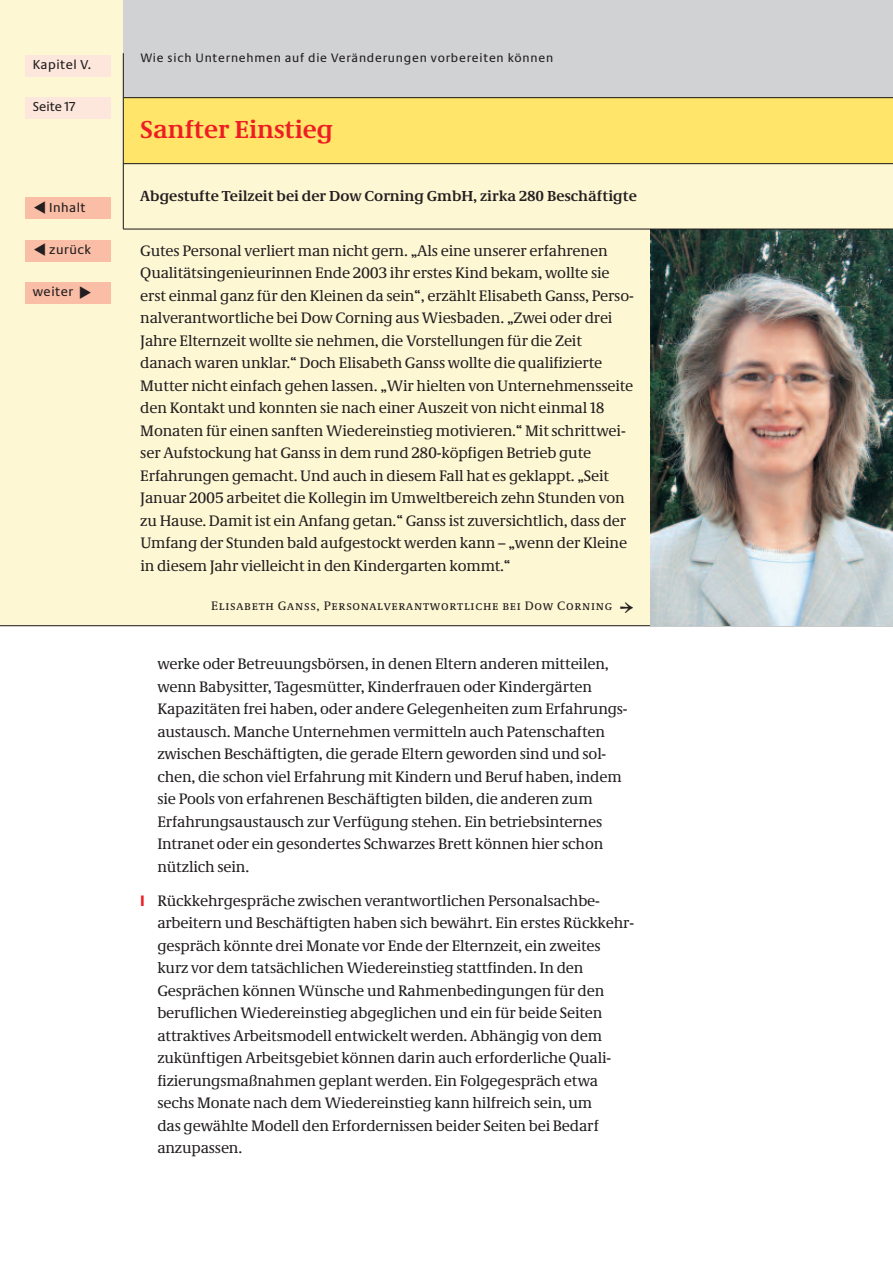
<style>
.page{position:relative;width:893px;height:1263px;background:#fff}
.page>*{position:absolute;margin:0;border:0;box-sizing:border-box;transform-origin:0 0}
.t1{font:700 25.5px "Neue Demos";color:#ee1d23}
.t2{font:15.75px/22.5px "Neue Demos";letter-spacing:-.01em;color:#231f20}
.t3{font:700 15px "Neue Demos";color:#231f20}
.t4{font:13.5px "Neue Praxis";letter-spacing:.035em;color:#231f20}
.t5{font:12.75px "Neue Praxis";letter-spacing:.06em;color:#231f20}
.t6{font:12.75px "Neue Demos SC Os F";letter-spacing:.06em;color:#231f20}
.s1{font-family:"Neue Praxis";font-weight:700;color:#ee1d23}
</style>
<div class="page">
<div style="left:0;top:0;width:893px;height:626px;background:#fef7d4"></div>
<div style="left:123px;top:0;width:770px;height:98px;background:#d1d2d4"></div>
<div style="left:124px;top:98px;width:769px;height:66px;background:#ffe569"></div>
<hr style="left:123px;top:163px;width:770px;height:1px;background:#231f20">
<div style="left:26px;top:240px;width:85px;height:21px;background:#fabda6"></div>
<div style="left:26px;top:198px;width:85px;height:21px;background:#fabda6"></div>
<div style="left:26px;top:282px;width:85px;height:21px;background:#fabda6"></div>
<div style="left:26px;top:97px;width:85px;height:22px;background:#fde7dc"></div>
<div style="left:26px;top:55px;width:85px;height:22px;background:#fde7dc"></div>
<hr style="left:124px;top:97px;width:769px;height:1px;background:#231f20">
<hr style="left:0;top:625px;width:893px;height:1px;background:#231f20">
<hr style="left:123px;top:53px;width:1px;height:176px;background:#231f20">
<img style="left:651px;top:230px;width:242px;height:395px">
<hr style="left:123px;top:228px;width:770px;height:2px;background:#231f20">
<p class="t4" style="left:33px;top:60px;width:60px">Kapitel V.</p>
<p class="t4" style="left:33px;top:102px;width:44px">Seite 17</p>
<p class="t5" style="left:141px;top:53px;width:414px">Wie sich Unternehmen auf die Veränderungen vorbereiten können</p>
<p class="t1" style="left:140px;top:120px;width:194px">Sanfter Einstieg</p>
<p class="t3" style="left:140px;top:190px;width:498px">Abgestufte Teilzeit bei der Dow Corning GmbH, zirka 280 Beschäftigte</p>
<p class="t4" style="left:49px;top:203px;width:38px">Inhalt</p>
<p class="t4" style="left:49px;top:245px;width:43px">zurück</p>
<p class="t2" style="left:140px;top:241px;width:471px">Gutes Personal verliert man nicht gern. „Als eine unserer erfahrenen<br>Qualitätsingenieurinnen Ende 2003 ihr erstes Kind bekam, wollte sie</p>
<p class="t4" style="left:33px;top:287px;width:42px">weiter</p>
<p class="t2" style="left:140px;top:286px;width:495px">erst einmal ganz für den Kleinen da sein“, erzählt Elisabeth Ganss, Perso&shy;nalverantwortliche bei Dow Corning aus Wiesbaden. „Zwei oder drei Jahre Elternzeit wollte sie nehmen, die Vorstellungen für die Zeit danach waren unklar.“ Doch Elisabeth Ganss wollte die qualifizierte Mutter nicht einfach gehen lassen. „Wir hielten von Unternehmensseite den Kontakt und konnten sie nach einer Auszeit von nicht einmal 18<br>Monaten für einen sanften Wiedereinstieg motivieren.“ Mit schrittwei&shy;ser Aufstockung hat Ganss in dem rund 280-köpfigen Betrieb gute Erfahrungen gemacht. Und auch in diesem Fall hat es geklappt. „Seit Januar 2005 arbeitet die Kollegin im Umweltbereich zehn Stunden von zu Hause. Damit ist ein Anfang getan.“ Ganss ist zuversichtlich, dass der Umfang der Stunden bald aufgestockt werden kann – „wenn der Kleine in diesem Jahr vielleicht in den Kindergarten kommt.“</p>
<p class="t6" style="left:211px;top:598px;width:424px">Elisabeth Ganss, Personalverantwortliche bei Dow Corning ƒ</p>
<p class="t2" style="left:157px;top:654px;width:472px">werke oder Betreuungsbörsen, in denen Eltern anderen mitteilen, wenn Babysitter, Tagesmütter, Kinderfrauen oder Kindergärten Kapazitäten frei haben, oder andere Gelegenheiten zum Erfahrungs&shy;austausch. Manche Unternehmen vermitteln auch Patenschaften zwischen Beschäftigten, die gerade Eltern geworden sind und sol&shy;chen, die schon viel Erfahrung mit Kindern und Beruf haben, indem sie Pools von erfahrenen Beschäftigten bilden, die anderen zum Erfahrungsaustausch zur Verfügung stehen. Ein betriebsinternes Intranet oder ein gesondertes Schwarzes Brett können hier schon nützlich sein.</p>
<p class="t2" style="left:157px;top:890px;width:478px;text-indent:-17px"><span class="s1">I</span> Rückkehrgespräche zwischen verantwortlichen Personalsachbe&shy;arbeitern und Beschäftigten haben sich bewährt. Ein erstes Rückkehr&shy;gespräch könnte drei Monate vor Ende der Elternzeit, ein zweites kurz vor dem tatsächlichen Wiedereinstieg stattfinden. In den Gesprächen können Wünsche und Rahmenbedingungen für den beruflichen Wiedereinstieg abgeglichen und ein für beide Seiten attraktives Arbeitsmodell entwickelt werden. Abhängig von dem zukünftigen Arbeitsgebiet können darin auch erforderliche Quali&shy;fizierungsmaßnahmen geplant werden. Ein Folgegespräch etwa sechs Monate nach dem Wiedereinstieg kann hilfreich sein, um<br>das gewählte Modell den Erfordernissen beider Seiten bei Bedarf anzupassen.</p>
</div>
